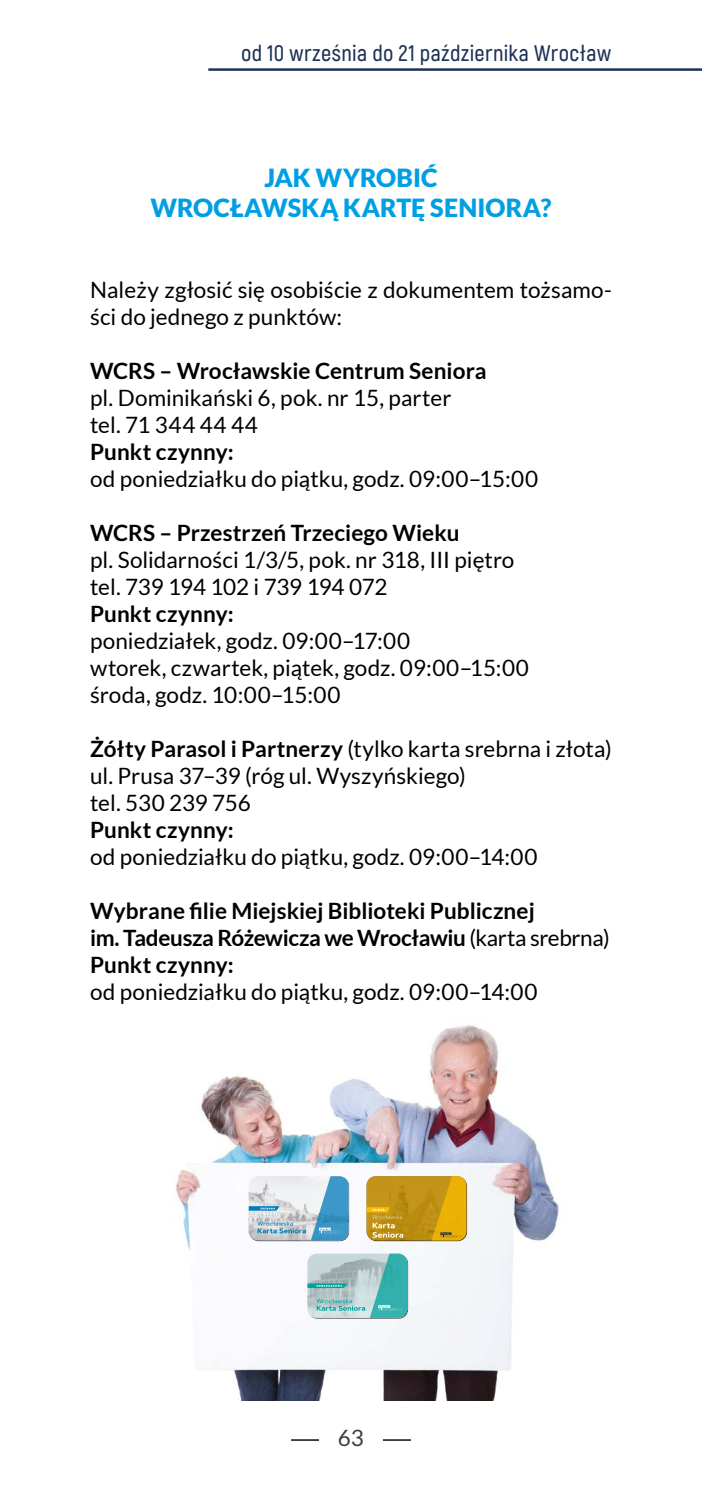
<style>
.page{position:relative;width:702px;height:1489px;background:#fff}
.page>*{position:absolute;margin:0;border:0;box-sizing:border-box;transform-origin:0 0}
.t1{font:900 25px/30px "Lato";letter-spacing:.005em;color:#009fe3;text-align:center}
.t2{font:22.5px/27px "Lato";color:#000}
.t3{font:700 22.5px/27px "Lato";color:#000}
.t4{font:600 22.5px "Akrobat";letter-spacing:.02em;color:#1c3155}
.t5{font:22.5px "Lato";color:#3d3c3b}
.s1{font-weight:700}
.s2{font-weight:400}
</style>
<div class="page">
<hr style="left:208px;top:68px;width:494px;height:3px;background:#1c3155">
<hr style="left:291px;top:1438px;width:28px;height:2px;background:#3d3c3b">
<hr style="left:383px;top:1438px;width:28px;height:2px;background:#3d3c3b">
<img style="left:175px;top:1025px;width:384px;height:375px">
<svg style="left:367px;top:1176px;width:100px;height:65px"></svg>
<div style="left:366px;top:1176px;width:100px;height:64px;background:linear-gradient(to bottom,#c3951a,#b88b0f)"></div>
<svg style="left:366px;top:1207px;width:37px;height:30px"></svg>
<svg style="left:431px;top:1176px;width:35px;height:64px;background:#daa50e"></svg>
<svg style="left:308px;top:1254px;width:100px;height:64px"></svg>
<svg style="left:307px;top:1253px;width:100px;height:64px;background:#91c3c3"></svg>
<svg style="left:249px;top:1176px;width:100px;height:65px"></svg>
<svg style="left:249px;top:1176px;width:99px;height:64px"></svg>
<p class="t4" style="left:241px;top:39px;width:371px">od 10 września do 21 października Wrocław</p>
<p class="t1" style="left:150px;top:162px;width:402px">JAK WYROBIĆ<br>WROCŁAWSKĄ KARTĘ SENIORA?</p>
<p class="t2" style="left:90px;top:276px;width:523px">Należy zgłosić się osobiście z dokumentem tożsamo&shy;ści do jednego z punktów:</p>
<p class="t3" style="left:90px;top:356px;width:398px">WCRS – Wrocławskie Centrum Seniora</p>
<p class="t2" style="left:90px;top:384px;width:363px">pl. Dominikański 6, pok. nr 15, parter tel. 71 344 44 44</p>
<p class="t3" style="left:90px;top:437px;width:145px">Punkt czynny:</p>
<p class="t2" style="left:90px;top:465px;width:449px">od poniedziałku do piątku, godz. 09:00–15:00</p>
<p class="t3" style="left:90px;top:518px;width:371px">WCRS – Przestrzeń Trzeciego Wieku</p>
<p class="t2" style="left:90px;top:546px;width:426px">pl. Solidarności 1/3/5, pok. nr 318, III piętro tel. 739 194 102 i 739 194 072</p>
<p class="t3" style="left:90px;top:599px;width:145px">Punkt czynny:</p>
<p class="t2" style="left:90px;top:627px;width:440px">poniedziałek, godz. 09:00–17:00<br>wtorek, czwartek, piątek, godz. 09:00–15:00 środa, godz. 10:00–15:00</p>
<p class="t2" style="left:90px;top:735px;width:523px"><span class="s1">Żółty Parasol i Partnerzy</span> (tylko karta srebrna i złota) ul. Prusa 37–39 (róg ul. Wyszyńskiego)<br>tel. 530 239 756</p>
<p class="t3" style="left:90px;top:815px;width:145px">Punkt czynny:</p>
<p class="t2" style="left:90px;top:843px;width:449px">od poniedziałku do piątku, godz. 09:00–14:00</p>
<p class="t3" style="left:90px;top:896px;width:521px">Wybrane filie Miejskiej Biblioteki Publicznej<br>im. Tadeusza Różewicza we Wrocławiu <span class="s2">(karta srebrna)<br></span>Punkt czynny:</p>
<p class="t2" style="left:90px;top:978px;width:449px">od poniedziałku do piątku, godz. 09:00–14:00</p>
<p class="t5" style="left:337px;top:1424px;width:28px">63</p>
</div>
